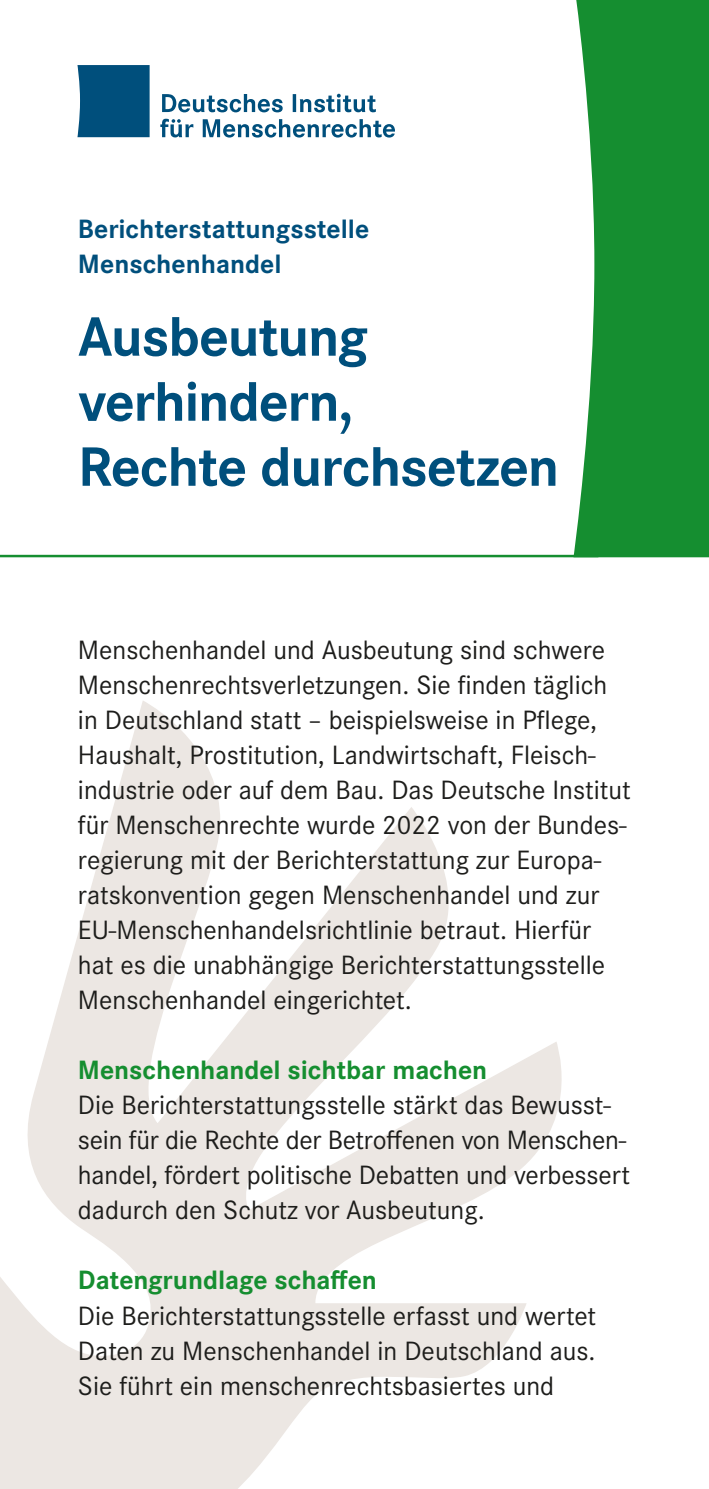
<style>
.page{position:relative;width:709px;height:1489px;background:#fff}
.page>*{position:absolute;margin:0;border:0;box-sizing:border-box;transform-origin:0 0}
.P_-_Titel{font:700 57.5px/65px "Corporate S";letter-spacing:-.02em;color:#004f7c}
.P_-_Fließtext{font:27.5px/35px "Corporate S";color:#1d1d1b}
.H1_-_Zwischenueberschrift{font:700 27.5px "Corporate S";letter-spacing:-.005em;color:#158e30}
.P_-_Fließtext-2{font:700 27.5px/35px "Corporate S";color:#004f7c}
</style>
<div class="page">
<svg style="left:0;top:701px;width:562px;height:787px"></svg>
<svg style="left:573px;top:0;width:136px;height:557px;background:#2e9a46"></svg>
<hr style="left:0;top:555px;width:598px;height:2px;background:#158e30">
<div style="left:77px;top:65px;width:73px;height:72px;background:#004f7c"></div>
<svg style="left:160px;top:119px;width:235px;height:18px"></svg>
<svg style="left:162px;top:94px;width:214px;height:18px"></svg>
<p class="P_-_Fließtext-2" style="left:78px;top:210px;width:293px">Berichterstattungsstelle<br>Menschenhandel</p>
<p class="P_-_Titel" style="left:78px;top:302px;width:483px">Ausbeutung verhindern,<br>Rechte durchsetzen</p>
<p class="P_-_Fließtext" style="left:78px;top:631px;width:554px">Menschenhandel und Ausbeutung sind schwere Menschenrechtsverletzungen. Sie finden täglich in Deutschland statt – beispielsweise in Pflege, Haushalt, Prostitution, Landwirtschaft, Fleisch&shy;industrie oder auf dem Bau. Das Deutsche Institut für Menschenrechte wurde 2022 von der Bundes&shy;regierung mit der Berichterstattung zur Europa&shy;ratskonvention gegen Menschenhandel und zur EU-Menschenhandelsrichtlinie betraut. Hierfür hat es die unabhängige Berichterstattungsstelle Menschenhandel eingerichtet.</p>
<h1 class="H1_-_Zwischenueberschrift" style="left:78px;top:1051px;width:411px">Menschenhandel sichtbar machen</h1>
<p class="P_-_Fließtext" style="left:78px;top:1086px;width:553px">Die Berichterstattungsstelle stärkt das Bewusst&shy;sein für die Rechte der Betroffenen von Menschen&shy;handel, fördert politische Debatten und verbessert dadurch den Schutz vor Ausbeutung.</p>
<h1 class="H1_-_Zwischenueberschrift" style="left:78px;top:1261px;width:300px">Datengrundlage schaffen</h1>
<p class="P_-_Fließtext" style="left:78px;top:1296px;width:520px;text-align:justify">Die Berichterstattungsstelle erfasst und wertet Daten zu Menschenhandel in Deutschland aus.<br>Sie führt ein menschenrechtsbasiertes und</p>
</div>
